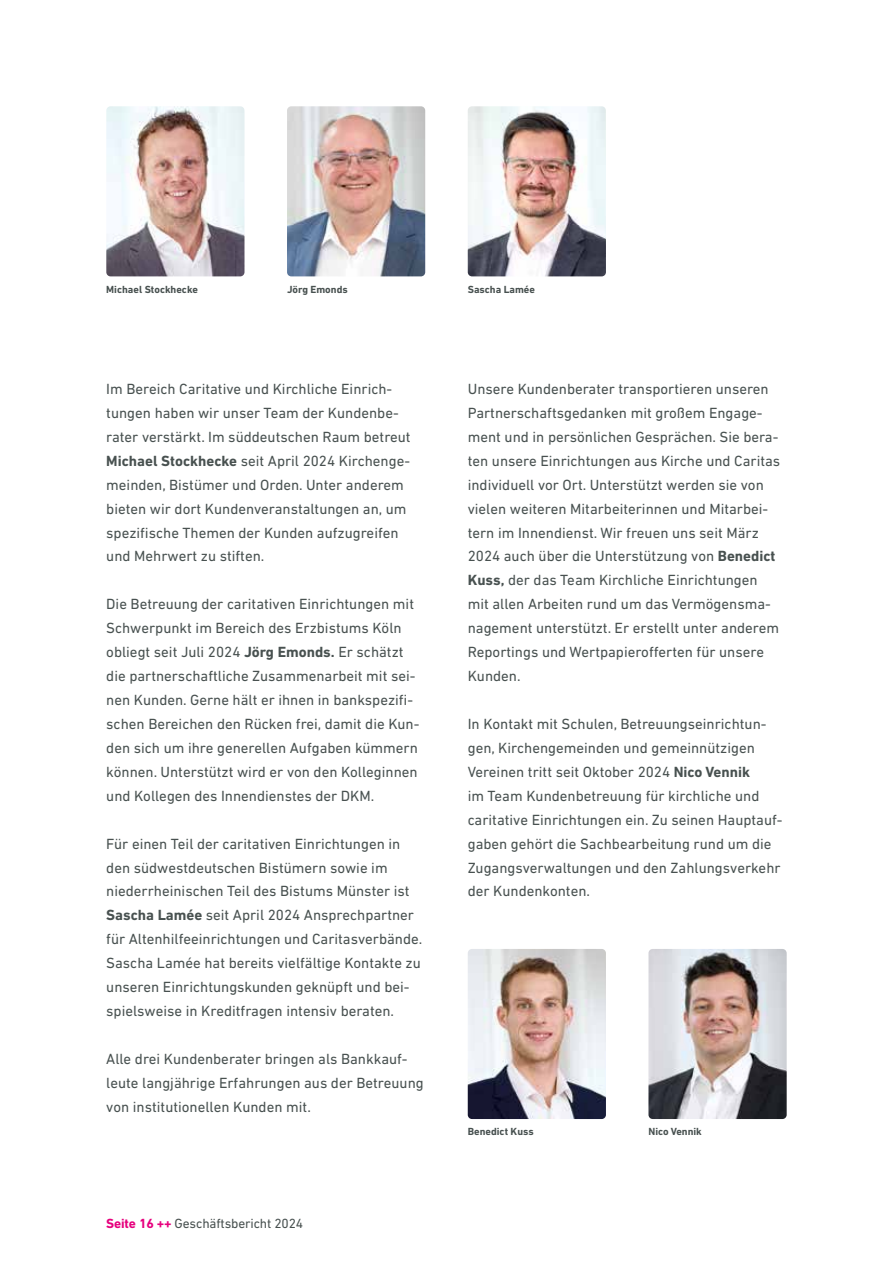
<style>
.page{position:relative;width:893px;height:1263px;background:#fff}
.page>*{position:absolute;margin:0;border:0;box-sizing:border-box;transform-origin:0 0}
.t1{font:15px/24px "DIN Next LT Pro";color:#485150}
.t2{font:13.5px "DIN Next LT Pro";letter-spacing:-.01em;color:#485150}
.t3{font:700 10.5px "DIN Next LT Pro";color:#485150}
.s1{font-weight:700}
.s2{font-weight:700;color:#e6007d}
</style>
<div class="page">
<img style="left:106px;top:106px;width:138px;height:170px">
<img style="left:287px;top:106px;width:138px;height:170px">
<img style="left:468px;top:106px;width:138px;height:170px">
<img style="left:468px;top:949px;width:138px;height:170px">
<img style="left:648px;top:949px;width:139px;height:170px">
<p class="t3" style="left:106px;top:283px;width:93px">Michael Stockhecke</p>
<p class="t3" style="left:287px;top:283px;width:62px">Jörg Emonds</p>
<p class="t1" style="left:106px;top:377px;width:306px">Im Bereich Caritative und Kirchliche Einrich&shy;tungen haben wir unser Team der Kundenbe&shy;rater verstärkt. Im süddeutschen Raum betreut <span class="s1">Michael Stockhecke</span> seit April 2024 Kirchenge&shy;meinden, Bistümer und Orden. Unter anderem bieten wir dort Kundenveranstaltungen an, um spezifische Themen der Kunden aufzugreifen und Mehrwert zu stiften.</p>
<p class="t1" style="left:106px;top:592px;width:315px">Die Betreuung der caritativen Einrichtungen mit Schwerpunkt im Bereich des Erzbistums Köln obliegt seit Juli 2024 <span class="s1">Jörg Emonds.</span> Er schätzt die partnerschaftliche Zusammenarbeit mit sei&shy;nen Kunden. Gerne hält er ihnen in bankspezifi&shy;schen Bereichen den Rücken frei, damit die Kun&shy;den sich um ihre generellen Aufgaben kümmern können. Unterstützt wird er von den Kolleginnen und Kollegen des Innendienstes der DKM.</p>
<p class="t1" style="left:106px;top:831px;width:317px">Für einen Teil der caritativen Einrichtungen in den südwestdeutschen Bistümern sowie im niederrheinischen Teil des Bistums Münster ist <span class="s1">Sascha Lamée</span> seit April 2024 Ansprechpartner für Altenhilfeeinrichtungen und Caritasverbände.<br>Sascha Lamée hat bereits vielfältige Kontakte zu unseren Einrichtungskunden geknüpft und bei&shy;spielsweise in Kreditfragen intensiv beraten.</p>
<p class="t1" style="left:106px;top:1047px;width:319px">Alle drei Kundenberater bringen als Bankkauf&shy;leute langjährige Erfahrungen aus der Betreuung von institutionellen Kunden mit.</p>
<p class="t2" style="left:106px;top:1216px;width:198px"><span class="s2">Seite 16 ++</span> Geschäftsbericht 2024</p>
<p class="t3" style="left:468px;top:283px;width:69px">Sascha Lamée</p>
<p class="t1" style="left:468px;top:377px;width:314px">Unsere Kundenberater transportieren unseren Partnerschaftsgedanken mit großem Engage&shy;ment und in persönlichen Gesprächen. Sie bera&shy;ten unsere Einrichtungen aus Kirche und Caritas individuell vor Ort. Unterstützt werden sie von vielen weiteren Mitarbeiterinnen und Mitarbei&shy;tern im Innendienst. Wir freuen uns seit März 2024 auch über die Unterstützung von <span class="s1">Benedict Kuss,</span> der das Team Kirchliche Einrichtungen mit allen Arbeiten rund um das Vermögensma&shy;nagement unterstützt. Er erstellt unter anderem Reportings und Wertpapierofferten für unsere Kunden.</p>
<p class="t1" style="left:468px;top:712px;width:316px">In Kontakt mit Schulen, Betreuungseinrichtun&shy;gen, Kirchengemeinden und gemeinnützigen Vereinen tritt seit Oktober 2024 <span class="s1">Nico Vennik<br></span>im Team Kundenbetreuung für kirchliche und caritative Einrichtungen ein. Zu seinen Hauptauf&shy;gaben gehört die Sachbearbeitung rund um die Zugangsverwaltungen und den Zahlungsverkehr der Kundenkonten.</p>
<p class="t3" style="left:468px;top:1126px;width:67px">Benedict Kuss</p>
<p class="t3" style="left:648px;top:1126px;width:55px">Nico Vennik</p>
</div>
